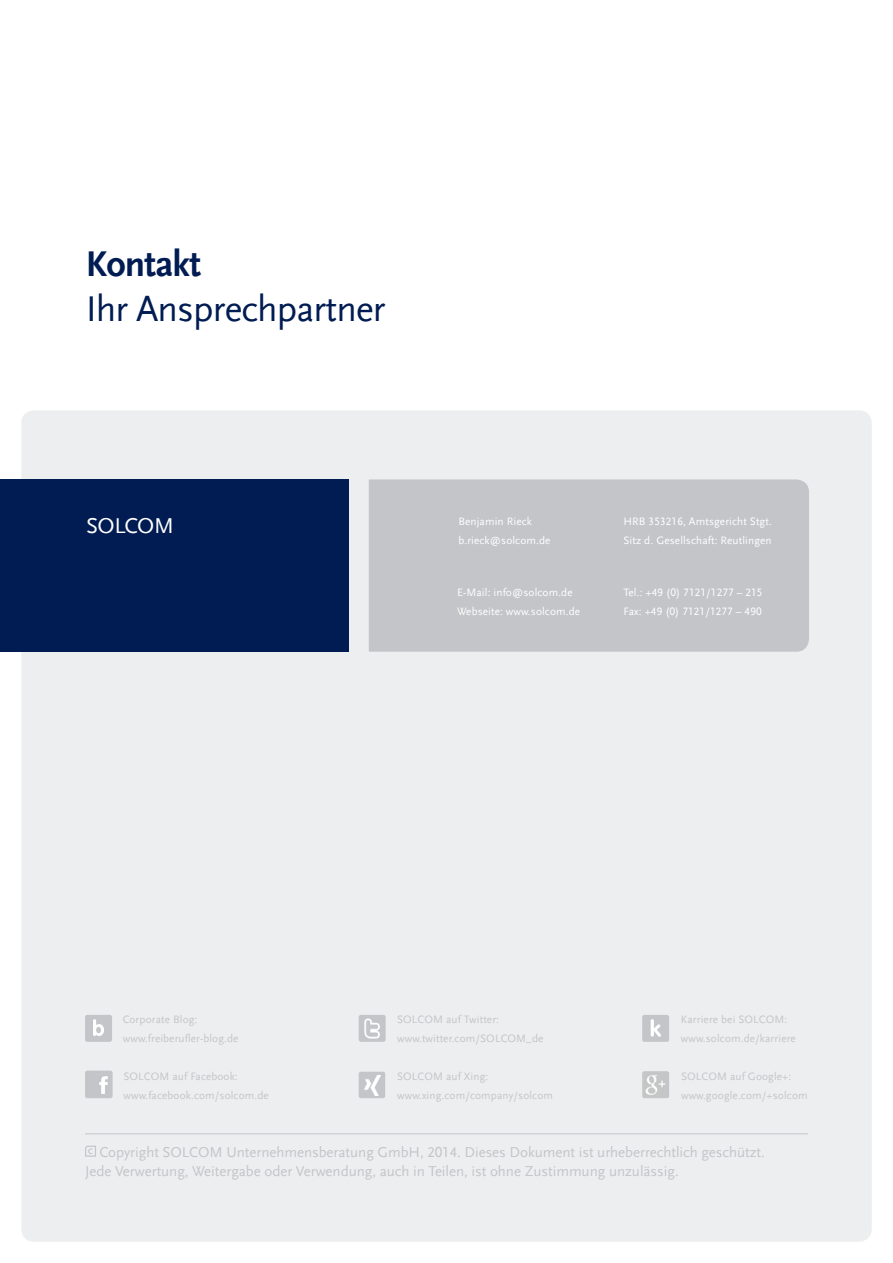
<style>
.page{position:relative;width:893px;height:1263px;background:#fff}
.page>*{position:absolute;margin:0;border:0;box-sizing:border-box;transform-origin:0 0}
.t1{font:37.5px "Scala Sans LF";letter-spacing:-.02em;color:#001c52}
.t2{font:700 37.5px "Scala Sans LF";letter-spacing:-.02em;color:#001c52}
.t3{font:22.5px "Scala Sans LF";letter-spacing:-.02em;color:#fff}
.t4{font:15px/19.2px "Scala Sans LF";letter-spacing:-.005em;color:#c3c5c8}
.t5{font:11.25px/19.2px "Scala Sans LF";letter-spacing:.01em;color:#c3c5c8}
.t6{font:11.25px/19.2px "Scala Sans LF";letter-spacing:.01em;color:#fff}
</style>
<div class="page">
<div style="left:21px;top:410px;width:851px;height:832px;background:#edeeef;border-radius:13px"></div>
<svg style="left:85px;top:1146px;width:11px;height:11px"></svg>
<div style="left:85px;top:1015px;width:27px;height:27px;background:#c3c5c8;border-radius:2px"></div>
<svg style="left:93px;top:1019px;width:11px;height:17px"></svg>
<div style="left:359px;top:1072px;width:26px;height:26px;background:#c3c5c8;border-radius:2px"></div>
<img style="left:364px;top:1076px;width:17px;height:19px">
<div style="left:359px;top:1015px;width:27px;height:27px;background:#c3c5c8;border-radius:2px"></div>
<img style="left:364px;top:1018px;width:16px;height:21px">
<div style="left:85px;top:1071px;width:28px;height:27px;background:#c3c5c8;border-radius:2px"></div>
<img style="left:99px;top:1076px;width:9px;height:18px">
<div style="left:642px;top:1015px;width:27px;height:27px;background:#c3c5c8;border-radius:2px"></div>
<svg style="left:651px;top:1019px;width:10px;height:18px"></svg>
<div style="left:642px;top:1071px;width:27px;height:27px;background:#c3c5c8;border-radius:2px"></div>
<img style="left:645px;top:1075px;width:21px;height:20px">
<hr style="left:85px;top:1133px;width:723px;height:1px;background:#c3c5c8">
<div style="left:0;top:479px;width:348px;height:173px;background:#001c52"></div>
<div style="left:369px;top:479px;width:440px;height:173px;background:#c3c5c8"></div>
<h1 class="t2" style="left:86px;top:242px;width:117px">Kontakt</h1>
<h1 class="t1" style="left:86px;top:288px;width:301px">Ihr Ansprechpartner</h1>
<h2 class="t3" style="left:86px;top:514px;width:89px">SOLCOM</h2>
<p class="t6" style="left:458px;top:512px;width:94px">Benjamin Rieck b.rieck@solcom.de</p>
<p class="t6" style="left:623px;top:512px;width:150px">HRB 353216, Amtsgericht Stgt.<br>Sitz d. Gesellschaft: Reutlingen</p>
<p class="t6" style="left:457px;top:583px;width:125px">E-Mail: info@solcom.de<br>Webseite: www.solcom.de</p>
<p class="t6" style="left:623px;top:583px;width:141px">Tel.: +49 (0) 7121/1277 – 215<br>Fax: +49 (0) 7121/1277 – 490</p>
<p class="t5" style="left:123px;top:1010px;width:117px">Corporate Blog: www.freiberufler-blog.de</p>
<p class="t5" style="left:123px;top:1067px;width:147px">SOLCOM auf Facebook: www.facebook.com/solcom.de</p>
<p class="t5" style="left:397px;top:1010px;width:148px">SOLCOM auf Twitter: www.twitter.com/SOLCOM_de</p>
<p class="t5" style="left:397px;top:1067px;width:157px">SOLCOM auf Xing: www.xing.com/company/solcom</p>
<p class="t5" style="left:681px;top:1010px;width:116px">Karriere bei SOLCOM: www.solcom.de/karriere</p>
<p class="t5" style="left:681px;top:1066px;width:128px">SOLCOM auf Google+: www.google.com/+solcom</p>
<h3 class="t4" style="left:85px;top:1142px;width:681px;text-indent:15px">Copyright SOLCOM Unternehmensberatung GmbH, 2014. Dieses Dokument ist urheberrechtlich geschützt.<br>Jede Verwertung, Weitergabe oder Verwendung, auch in Teilen, ist ohne Zustimmung unzulässig.</h3>
</div>
